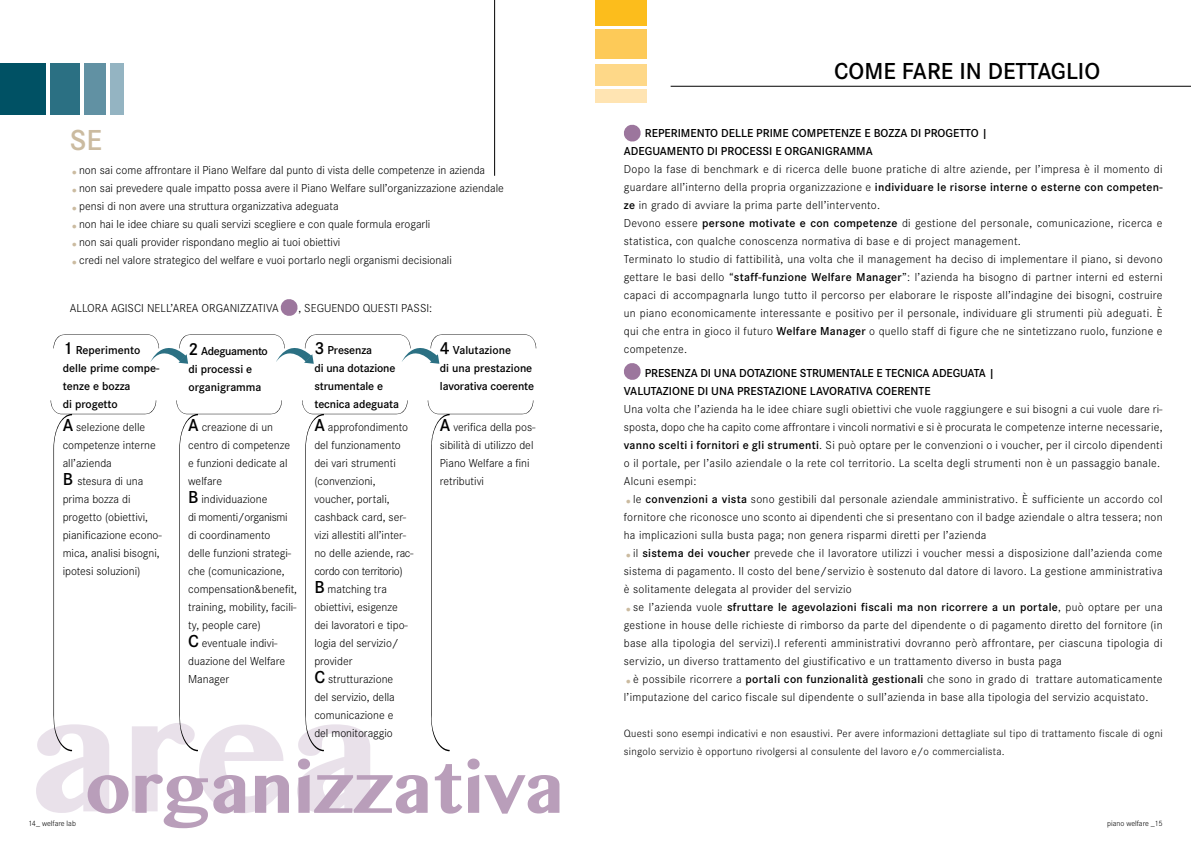
<style>
.page{position:relative;width:1191px;height:842px;background:#fff}
.page>*{position:absolute;margin:0;border:0;box-sizing:border-box;transform-origin:0 0}
.t1{font:300 36px "Corporate S";color:#cbbba0}
.t2{font:600 30px "Corporate S";color:#cbbba0}
.t3{font:600 24px "Corporate S";color:#000}
.t4{font:300 12px/18px "Corporate S";letter-spacing:.01em;color:#000}
.t5{font:600 12px/18px "Corporate S";letter-spacing:-.005em;color:#000}
.t6{font:300 11px/18px "Corporate S";letter-spacing:.025em;color:#000}
.t7{font:300 8px "Corporate S";color:#000}
.s1{font-size:18px}
.s2{font-weight:600;font-size:18px}
.s3{font-weight:600}
</style>
<div class="page">
<svg style="left:36px;top:400px;width:523px;height:428px"></svg>
<svg style="left:53px;top:334px;width:483px;height:30px"></svg>
<svg style="left:280px;top:299px;width:18px;height:17px"></svg>
<hr style="left:494px;top:0;width:1px;height:176px;background:#000">
<svg style="left:624px;top:363px;width:17px;height:17px"></svg>
<svg style="left:624px;top:124px;width:17px;height:18px"></svg>
<hr style="left:670px;top:86px;width:521px;height:1px;background:#000">
<div style="left:0;top:64px;width:46px;height:51px;background:#005164"></div>
<div style="left:50px;top:64px;width:29px;height:51px;background:#2b7083"></div>
<div style="left:85px;top:64px;width:21px;height:51px;background:#6191a3"></div>
<div style="left:110px;top:64px;width:14px;height:51px;background:#94b4c2"></div>
<div style="left:595px;top:0;width:51px;height:25px;background:#fcbd1c"></div>
<div style="left:595px;top:29px;width:51px;height:30px;background:#fdca58"></div>
<div style="left:595px;top:64px;width:51px;height:21px;background:#fed888"></div>
<div style="left:595px;top:90px;width:51px;height:13px;background:#ffe4b2"></div>
<h2 class="t2" style="left:70px;top:123px;width:34px">SE</h2>
<h1 class="t1" style="left:70px;top:142px;width:11px">.</h1>
<p class="t4" style="left:79px;top:161px;width:407px">non sai come affrontare il Piano Welfare dal punto di vista delle competenze in azienda</p>
<h1 class="t1" style="left:70px;top:160px;width:11px">.</h1>
<p class="t4" style="left:79px;top:179px;width:426px">non sai prevedere quale impatto possa avere il Piano Welfare sull’organizzazione aziendale</p>
<h1 class="t1" style="left:70px;top:178px;width:11px">.</h1>
<p class="t4" style="left:79px;top:197px;width:261px">pensi di non avere una struttura organizzativa adeguata</p>
<h1 class="t1" style="left:70px;top:196px;width:11px">.</h1>
<p class="t4" style="left:79px;top:215px;width:353px">non hai le idee chiare su quali servizi scegliere e con quale formula erogarli</p>
<h1 class="t1" style="left:70px;top:214px;width:11px">.</h1>
<p class="t4" style="left:79px;top:233px;width:263px">non sai quali provider rispondano meglio ai tuoi obiettivi</p>
<h1 class="t1" style="left:70px;top:232px;width:11px">.</h1>
<p class="t4" style="left:79px;top:251px;width:374px">credi nel valore strategico del welfare e vuoi portarlo negli organismi decisionali</p>
<p class="t4" style="left:70px;top:299px;width:8px">allora</p>
<p class="t4" style="left:111px;top:299px;width:7px">agisci</p>
<p class="t4" style="left:147px;top:299px;width:7px">nell</p>
<p class="t4" style="left:170px;top:299px;width:110px">’AREA ORGANIZZATIVA</p>
<p class="t4" style="left:298px;top:299px;width:14px">, seguendo</p>
<p class="t4" style="left:363px;top:299px;width:14px">questi</p>
<p class="t4" style="left:401px;top:299px;width:7px">passi</p>
<p class="t4" style="left:429px;top:299px;width:5px">:</p>
<p class="t5" style="left:63px;top:341px;width:98px"><span class="s1">1</span> Reperimento delle prime compe&shy;tenze e bozza<br>di progetto</p>
<p class="t5" style="left:440px;top:341px;width:96px"><span class="s1">4</span> Valutazione<br>di una prestazione lavorativa coerente</p>
<p class="t5" style="left:314px;top:341px;width:86px"><span class="s1">3</span> Presenza<br>di una dotazione strumentale e tecnica adeguata</p>
<p class="t5" style="left:188px;top:342px;width:81px"><span class="s1">2</span> Adeguamento di processi e organigramma</p>
<p class="t4" style="left:63px;top:418px;width:101px"><span class="s2">A</span> selezione delle competenze interne all’azienda<br><span class="s2">B</span> stesura di una prima bozza di progetto (obiettivi, pianificazione econo&shy;mica, analisi bisogni, ipotesi soluzioni)</p>
<p class="t4" style="left:188px;top:418px;width:110px"><span class="s2">A</span> creazione di un centro di competenze e funzioni dedicate al welfare<br><span class="s2">B</span> individuazione<br>di momenti/organismi di coordinamento<br>delle funzioni strategi&shy;che (comunicazione, compensation&amp;benefit, training, mobility, facili&shy;ty, people care)<br><span class="s2">C</span> eventuale indivi&shy;duazione del Welfare<br>Manager</p>
<p class="t4" style="left:314px;top:418px;width:101px"><span class="s2">A</span> approfondimento del funzionamento dei vari strumenti (convenzioni, voucher, portali, cashback card, ser&shy;vizi allestiti all’inter&shy;no delle aziende, rac&shy;cordo con territorio)<br><span class="s2">B</span> matching tra obiettivi, esigenze dei lavoratori e tipo&shy;logia del servizio/ provider<br><span class="s2">C</span> strutturazione<br>del servizio, della comunicazione e<br>del monitoraggio</p>
<p class="t4" style="left:440px;top:418px;width:97px"><span class="s2">A</span> verifica della pos&shy;sibilità di utilizzo del<br>Piano Welfare a fini retributivi</p>
<h3 class="t3" style="left:834px;top:57px;width:268px">COME FARE IN DETTAGLIO</h3>
<p class="t5" style="left:645px;top:124px;width:15px">Reperimento</p>
<p class="t5" style="left:721px;top:124px;width:8px">delle</p>
<p class="t5" style="left:756px;top:124px;width:8px">prime</p>
<p class="t5" style="left:791px;top:124px;width:8px">competenze</p>
<p class="t5" style="left:864px;top:124px;width:17px">e bozza</p>
<p class="t5" style="left:910px;top:124px;width:22px">di progetto</p>
<p class="t5" style="left:981px;top:124px;width:7px">|</p>
<p class="t5" style="left:624px;top:142px;width:16px">Adeguamento</p>
<p class="t5" style="left:707px;top:142px;width:22px">DI processi</p>
<p class="t5" style="left:775px;top:142px;width:18px">e organigramma</p>
<p class="t4" style="left:624px;top:160px;width:540px">Dopo la fase di benchmark e di ricerca delle buone pratiche di altre aziende, per l’impresa è il momento di guardare all’interno della propria organizzazione e <span class="s3">individuare le risorse interne o esterne con competen&shy;ze</span> in grado di avviare la prima parte dell’intervento.<br>Devono essere <span class="s3">persone motivate e con competenze</span> di gestione del personale, comunicazione, ricerca e statistica, con qualche conoscenza normativa di base e di project management.<br>Terminato lo studio di fattibilità, una volta che il management ha deciso di implementare il piano, si devono gettare le basi dello “<span class="s3">staff-funzione Welfare Manager</span>”: l’azienda ha bisogno di partner interni ed esterni capaci di accompagnarla lungo tutto il percorso per elaborare le risposte all’indagine dei bisogni, costruire un piano economicamente interessante e positivo per il personale, individuare gli strumenti più adeguati. È qui che entra in gioco il futuro <span class="s3">Welfare Manager</span> o quello staff di figure che ne sintetizzano ruolo, funzione e competenze.</p>
<p class="t5" style="left:645px;top:364px;width:14px">Presenza</p>
<p class="t5" style="left:700px;top:364px;width:22px">di una</p>
<p class="t5" style="left:739px;top:364px;width:8px">dotazione</p>
<p class="t5" style="left:800px;top:364px;width:8px">strumentale</p>
<p class="t5" style="left:876px;top:364px;width:17px">e tecnica</p>
<p class="t5" style="left:932px;top:364px;width:8px">adeguata</p>
<p class="t5" style="left:988px;top:364px;width:7px">|</p>
<p class="t5" style="left:624px;top:382px;width:14px">Valutazione</p>
<p class="t5" style="left:697px;top:382px;width:23px">di una</p>
<p class="t5" style="left:737px;top:382px;width:8px">prestazione</p>
<p class="t5" style="left:810px;top:382px;width:8px">lavorativa</p>
<p class="t5" style="left:876px;top:382px;width:8px">coerente</p>
<p class="t4" style="left:624px;top:400px;width:540px">Una volta che l’azienda ha le idee chiare sugli obiettivi che vuole raggiungere e sui bisogni a cui vuole dare ri&shy;sposta, dopo che ha capito come affrontare i vincoli normativi e si è procurata le competenze interne necessarie, <span class="s3">vanno scelti i fornitori e gli strumenti</span>. Si può optare per le convenzioni o i voucher, per il circolo dipendenti o il portale, per l’asilo aziendale o la rete col territorio. La scelta degli strumenti non è un passaggio banale.<br>Alcuni esempi:</p>
<h1 class="t1" style="left:624px;top:470px;width:11px">.</h1>
<p class="t4" style="left:624px;top:490px;width:540px;text-align:justify;text-indent:9px">le <span class="s3">convenzioni a vista</span> sono gestibili dal personale aziendale amministrativo. È sufficiente un accordo col fornitore che riconosce uno sconto ai dipendenti che si presentano con il badge aziendale o altra tessera; non ha implicazioni sulla busta paga; non genera risparmi diretti per l’azienda</p>
<h1 class="t1" style="left:624px;top:524px;width:11px">.</h1>
<p class="t4" style="left:624px;top:544px;width:540px;text-align:justify;text-indent:9px">il <span class="s3">sistema dei voucher</span> prevede che il lavoratore utilizzi i voucher messi a disposizione dall’azienda come sistema di pagamento. Il costo del bene/servizio è sostenuto dal datore di lavoro. La gestione amministrativa è solitamente delegata al provider del servizio</p>
<h1 class="t1" style="left:624px;top:578px;width:11px">.</h1>
<p class="t4" style="left:624px;top:598px;width:540px;text-align:justify;text-indent:9px">se l’azienda vuole <span class="s3">sfruttare le agevolazioni fiscali ma non ricorrere a un portale</span>, può optare per una gestione in house delle richieste di rimborso da parte del dipendente o di pagamento diretto del fornitore (in base alla tipologia del servizi).I referenti amministrativi dovranno però affrontare, per ciascuna tipologia di servizio, un diverso trattamento del giustificativo e un trattamento diverso in busta paga</p>
<h1 class="t1" style="left:624px;top:650px;width:11px">.</h1>
<p class="t4" style="left:624px;top:670px;width:540px;text-indent:9px">è possibile ricorrere a <span class="s3">portali con funzionalità gestionali</span> che sono in grado di trattare automaticamente l’imputazione del carico fiscale sul dipendente o sull’azienda in base alla tipologia del servizio acquistato.</p>
<p class="t6" style="left:624px;top:724px;width:540px">Questi sono esempi indicativi e non esaustivi. Per avere informazioni dettagliate sul tipo di trattamento fiscale di ogni singolo servizio è opportuno rivolgersi al consulente del lavoro e/o commercialista.</p>
<p class="t7" style="left:28px;top:819px;width:49px">14_ welfare lab</p>
<p class="t7" style="left:1107px;top:819px;width:57px">piano welfare _15</p>
</div>
